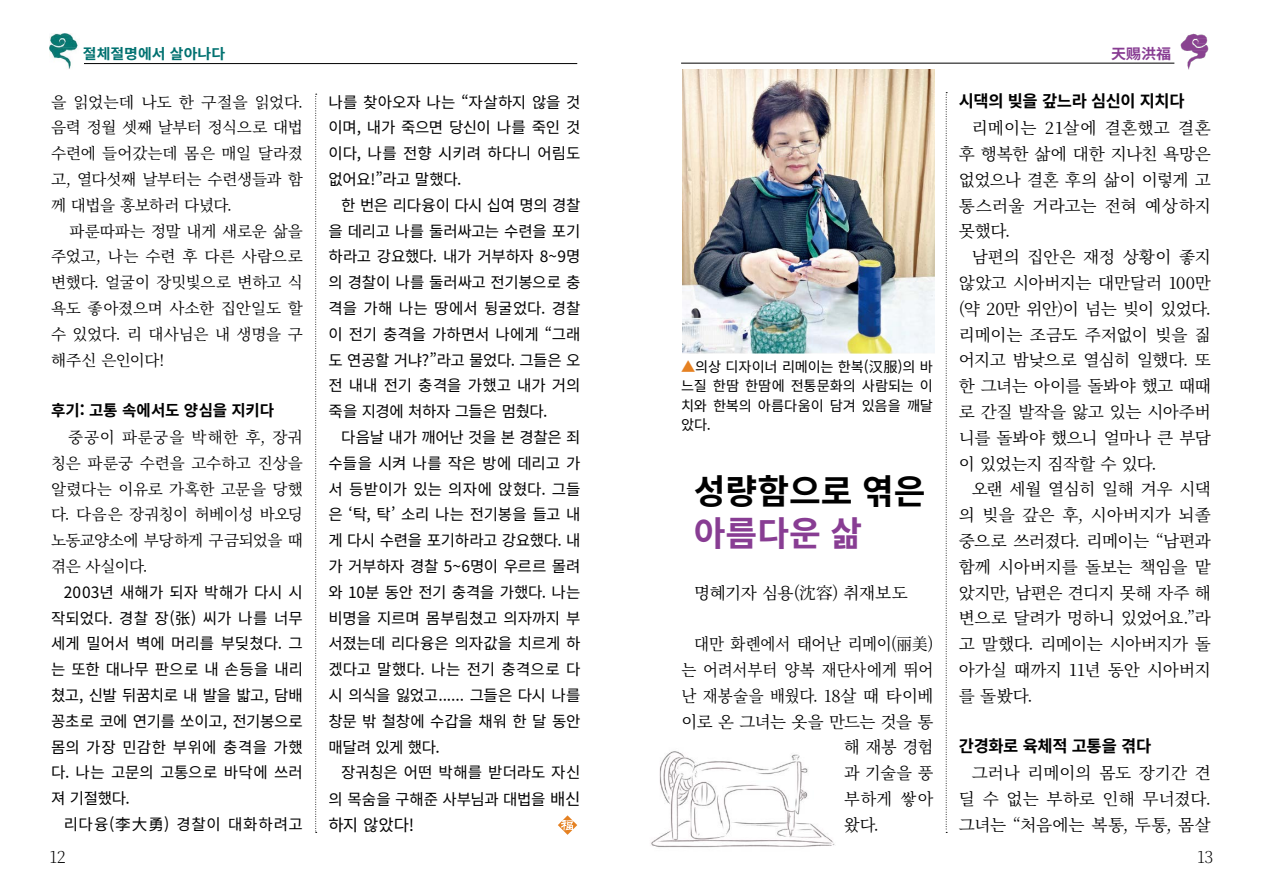
<style>
.page{position:relative;width:1263px;height:893px;background:#fff}
.page>*{position:absolute;margin:0;border:0;box-sizing:border-box;transform-origin:0 0}
.제목_고딕_좌측정렬{font:700 34.5px/42px "Source Han Sans K";color:#000}
.본문{font:16.5px/25.8px "Source Han Serif K";letter-spacing:-.015em;color:#000;text-align:justify}
.본문-2{font:16.5px "Source Han Serif K";letter-spacing:-.015em;color:#000;scale:.94 1}
.중간제목{font:700 16.5px "Source Han Sans K";letter-spacing:-.025em;color:#000}
.본문-3{font:16.5px "Source Han Serif K";letter-spacing:-.035em;color:#000}
.본문-4{font:16.5px "Source Han Sans K";color:#000}
.목차-레벨2{font:200 16.5px "Source Han Serif K";color:#000}
.본문-5{font:15.6px/25.8px "Source Han Sans K";letter-spacing:-.01em;color:#000;text-align:justify}
.본문-6{font:15.6px/25.8px "Source Han Serif K";letter-spacing:-.02em;color:#000;text-align:justify}
.본문-7{font:15.6px "Source Han Sans K";letter-spacing:.055em;color:#000}
.본문-8{font:700 15.6px "Source Han Sans K";letter-spacing:-.005em;color:#000}
.위치표시{font:700 14.4px "Source Han Sans K";color:#007170;scale:1.04 1}
.위치표시-2{font:700 14.4px "Source Han Sans K";color:#883d93;scale:1.04 1}
.사진설명{font:14.25px/19.5px "Source Han Sans K";letter-spacing:-.01em;color:#000;text-align:justify}
.s1{font-size:16.5px}
.s2{color:#e58122}
.s3{color:#883d93}
</style>
<div class="page">
<svg style="left:315px;top:94px;width:2px;height:739px"></svg>
<svg style="left:946px;top:92px;width:1px;height:741px"></svg>
<img style="left:1180px;top:34px;width:29px;height:36px">
<img style="left:651px;top:751px;width:184px;height:97px">
<img style="left:682px;top:69px;width:252px;height:285px">
<img style="left:50px;top:34px;width:29px;height:35px">
<hr style="left:84px;top:63px;width:493px;height:1px;background:#000">
<hr style="left:681px;top:63px;width:493px;height:1px;background:#000">
<svg style="left:558px;top:815px;width:19px;height:20px"></svg>
<p class="위치표시" style="left:83px;top:46px;width:138px">절체절명에서 살아나다</p>
<p class="본문-6" style="left:51px;top:89px;width:253px">을 읽었는데 나도 한 구절을 읽었다. 음력 정월 셋째 날부터 정식으로 대법 수련에 들어갔는데 몸은 매일 달라졌 고, 열다섯째 날부터는 수련생들과 함 께 대법을 홍보하러 다녔다.</p>
<p class="본문-6" style="left:51px;top:218px;width:253px;text-indent:19px">파룬따파는 정말 내게 새로운 삶을 주었고, 나는 수련 후 다른 사람으로 변했다. 얼굴이 장밋빛으로 변하고 식 욕도 좋아졌으며 사소한 집안일도 할 수 있었다. 리 대사님은 내 생명을 구 해주신 은인이다!</p>
<p class="본문-8" style="left:51px;top:401px;width:225px">후기: 고통 속에서도 양심을 지키다</p>
<p class="본문-6" style="left:51px;top:425px;width:253px;text-indent:17px">중공이 파룬궁을 박해한 후, 장궈 칭은 파룬궁 수련을 고수하고 진상을 알렸다는 이유로 가혹한 고문을 당했 다. 다음은 장궈칭이 허베이성 바오딩 노동교양소에 부당하게 구금되었을 때 겪은 사실이다.</p>
<p class="본문-5" style="left:51px;top:579px;width:253px;text-indent:13px">2003년 새해가 되자 박해가 다시 시 작되었다. 경찰 장(张) 씨가 나를 너무 세게 밀어서 벽에 머리를 부딪쳤다. 그 는 또한 대나무 판으로 내 손등을 내리 쳤고, 신발 뒤꿈치로 내 발을 밟고, 담배 꽁초로 코에 연기를 쏘이고, 전기봉으로 몸의 가장 민감한 부위에 충격을 가했 다. 나는 고문의 고통으로 바닥에 쓰러 져 기절했다.</p>
<p class="본문-7" style="left:64px;top:815px;width:241px">리다융(李大勇) 경찰이 대화하려고</p>
<p class="본문-5" style="left:328px;top:89px;width:253px">나를 찾아오자 나는 “자살하지 않을 것 이며, 내가 죽으면 당신이 나를 죽인 것 이다, 나를 전향 시키려 하다니 어림도 없어요!”라고 말했다.</p>
<p class="본문-5" style="left:328px;top:192px;width:253px;text-indent:13px">한 번은 리다융이 다시 십여 명의 경찰 을 데리고 나를 둘러싸고는 수련을 포기 하라고 강요했다. 내가 거부하자 8~9명 의 경찰이 나를 둘러싸고 전기봉으로 충 격을 가해 나는 땅에서 뒹굴었다. 경찰 이 전기 충격을 가하면서 나에게 “그래 도 연공할 거냐?”라고 물었다. 그들은 오 전 내내 전기 충격을 가했고 내가 거의 죽을 지경에 처하자 그들은 멈췄다.</p>
<p class="본문-5" style="left:328px;top:425px;width:253px;text-indent:13px">다음날 내가 깨어난 것을 본 경찰은 죄 수들을 시켜 나를 작은 방에 데리고 가 서 등받이가 있는 의자에 앉혔다. 그들 은 ‘탁, 탁’ 소리 나는 전기봉을 들고 내 게 다시 수련을 포기하라고 강요했다. 내 가 거부하자 경찰 5~6명이 우르르 몰려 와 10분 동안 전기 충격을 가했다. 나는 비명을 지르며 몸부림쳤고 의자까지 부 서졌는데 리다융은 의자값을 치르게 하 겠다고 말했다. 나는 전기 충격으로 다 시 의식을 잃었고...... 그들은 다시 나를 창문 밖 철창에 수갑을 채워 한 달 동안 매달려 있게 했다.</p>
<p class="본문-5" style="left:328px;top:760px;width:253px;line-height:26.2px;text-align:right">장궈칭은 어떤 박해를 받더라도 자신 의 목숨을 구해준 사부님과 대법을 <span class="s1">배신</span></p>
<p class="본문-4" style="left:328px;top:815px;width:87px">하지 않았다!</p>
<p class="사진설명" style="left:681px;top:357px;width:253px"><span class="s2">▲</span>의상 디자이너 리메이는 한복(汉服)의 바 느질 한땀 한땀에 전통문화의 사람되는 이 치와 한복의 아름다움이 담겨 있음을 깨달 았다.</p>
<p class="제목_고딕_좌측정렬" style="left:694px;top:471px;width:233px">성량함으로 엮은 <span class="s3">아름다운 삶</span></p>
<p class="본문-3" style="left:694px;top:583px;width:215px">명혜기자 심용(沈容) 취재보도</p>
<p class="본문-2" style="left:694px;top:635px;width:256px">대만 화롄에서 태어난 리메이(丽美)</p>
<p class="본문-2" style="left:681px;top:661px;width:270px">는 어려서부터 양복 재단사에게 뛰어</p>
<p class="본문-2" style="left:681px;top:686px;width:270px">난 재봉술을 배웠다. 18살 때 타이베</p>
<p class="본문" style="left:681px;top:709px;width:253px">이로 온 그녀는 옷을 만드는 것을 통</p>
<p class="본문" style="left:844px;top:735px;width:91px">해 재봉 경험</p>
<p class="본문" style="left:844px;top:761px;width:91px">과 기술을 풍</p>
<p class="본문" style="left:844px;top:786px;width:91px">부하게 쌓아</p>
<p class="본문" style="left:844px;top:812px;width:36px">왔다.</p>
<p class="위치표시-2" style="left:1111px;top:46px;width:59px">天赐洪福</p>
<p class="중간제목" style="left:959px;top:91px;width:227px">시댁의 빚을 갚느라 심신이 지치다</p>
<p class="본문" style="left:959px;top:116px;width:253px;text-indent:13px">리메이는 21살에 결혼했고 결혼 후 행복한 삶에 대한 지나친 욕망은 없었으나 결혼 후의 삶이 이렇게 고 통스러울 거라고는 전혀 예상하지 못했다.</p>
<p class="본문" style="left:959px;top:245px;width:253px;text-indent:13px">남편의 집안은 재정 상황이 좋지 않았고 시아버지는 대만달러 100만 (약 20만 위안)이 넘는 빚이 있었다. 리메이는 조금도 주저없이 빚을 짊 어지고 밤낮으로 열심히 일했다. 또 한 그녀는 아이를 돌봐야 했고 때때 로 간질 발작을 앓고 있는 시아주버 니를 돌봐야 했으니 얼마나 큰 부담 이 있었는지 짐작할 수 있다.</p>
<p class="본문" style="left:959px;top:477px;width:253px;text-indent:13px">오랜 세월 열심히 일해 겨우 시댁 의 빚을 갚은 후, 시아버지가 뇌졸 중으로 쓰러졌다. 리메이는 “남편과 함께 시아버지를 돌보는 책임을 맡 았지만, 남편은 견디지 못해 자주 해 변으로 달려가 멍하니 있었어요.”라 고 말했다. 리메이는 시아버지가 돌 아가실 때까지 11년 동안 시아버지 를 돌봤다.</p>
<p class="중간제목" style="left:959px;top:736px;width:194px">간경화로 육체적 고통을 겪다</p>
<p class="본문" style="left:959px;top:761px;width:253px;text-indent:13px">그러나 리메이의 몸도 장기간 견 딜 수 없는 부하로 인해 무너졌다. 그녀는 “처음에는 복통, 두통, 몸살</p>
<p class="목차-레벨2" style="left:49px;top:848px;width:18px">12</p>
<p class="목차-레벨2" style="left:1197px;top:848px;width:18px">13</p>
</div>
